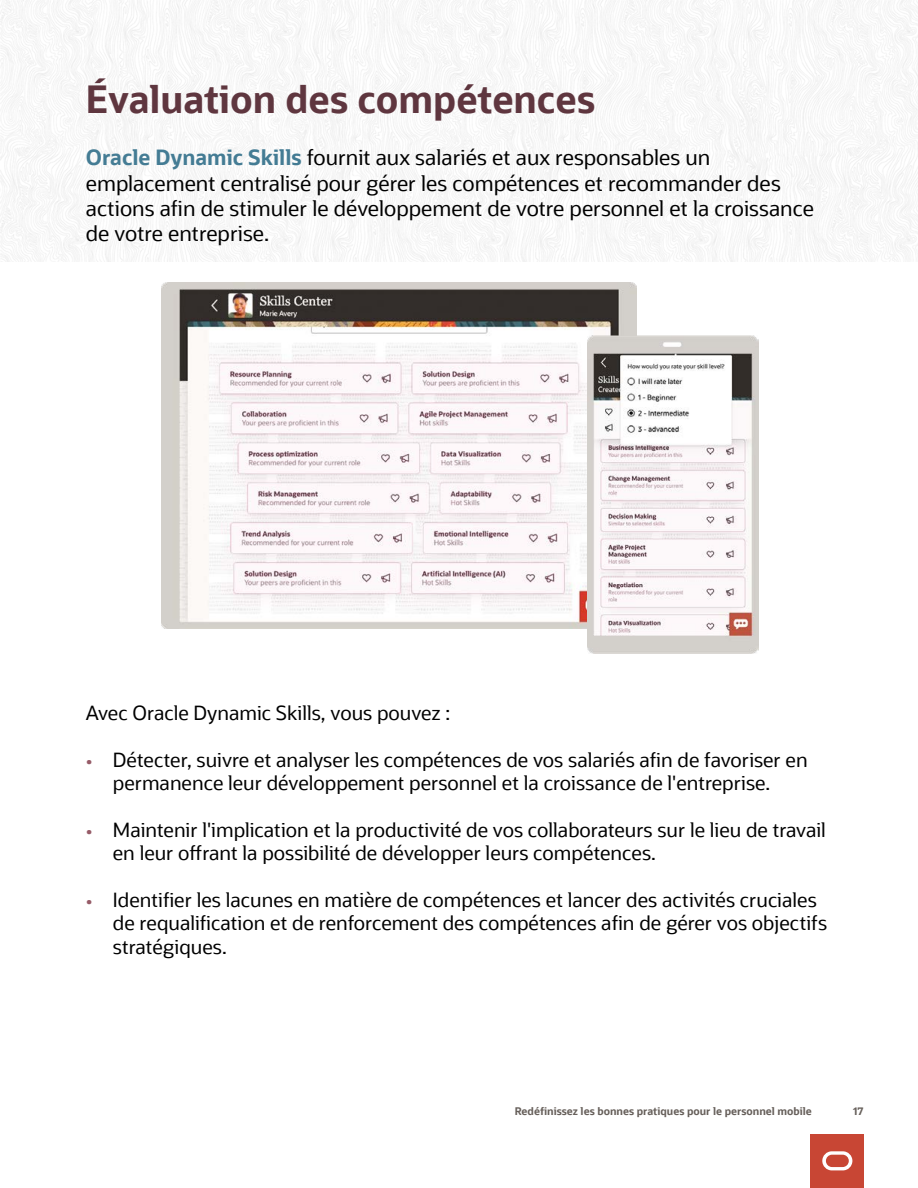
<style>
.page{position:relative;width:918px;height:1188px;background:#fff}
.page>*{position:absolute;margin:0;border:0;box-sizing:border-box;transform-origin:0 0}
.t1{font:700 37.5px "Oracle Sans";color:#5f363f}
.t2{font:21px/25.2px "Oracle Sans";color:#000}
.t3{font:19.5px/23.4px "Oracle Sans";color:#000}
.t4{font:700 10.5px "Oracle Sans";color:#67605b}
.s1{font-weight:700;color:#447c94}
.s2{color:#965c68}
</style>
<div class="page">
<img style="left:162px;top:282px;width:474px;height:346px">
<img style="left:587px;top:336px;width:172px;height:317px">
<div style="left:810px;top:1134px;width:54px;height:54px;background:#c84634"></div>
<svg style="left:822px;top:1151px;width:30px;height:19px"></svg>
<p class="t1" style="left:86px;top:76px;width:511px">Évaluation des compétences</p>
<p class="t2" style="left:86px;top:145px;width:730px"><span class="s1">Oracle Dynamic Skills</span> fournit aux salariés et aux responsables un emplacement centralisé pour gérer les compétences et recommander des actions afin de stimuler le développement de votre personnel et la croissance de votre entreprise.</p>
<p class="t3" style="left:86px;top:701px;width:366px">Avec Oracle Dynamic Skills, vous pouvez :</p>
<p class="t3" style="left:86px;top:748px;width:723px;text-align:center"><span class="s2">•</span> Détecter, suivre et analyser les compétences de vos salariés afin de favoriser en permanence leur développement personnel et la croissance de l'entreprise.</p>
<p class="t3" style="left:113px;top:818px;width:714px;text-indent:-27px"><span class="s2">•</span> Maintenir l'implication et la productivité de vos collaborateurs sur le lieu de travail en leur offrant la possibilité de développer leurs compétences.</p>
<p class="t3" style="left:113px;top:888px;width:716px;text-indent:-27px"><span class="s2">•</span> Identifier les lacunes en matière de compétences et lancer des activités cruciales de requalification et de renforcement des compétences afin de gérer vos objectifs stratégiques.</p>
<p class="t4" style="left:515px;top:1104px;width:299px">Redéfinissez les bonnes pratiques pour le personnel mobile</p>
<p class="t4" style="left:853px;top:1104px;width:12px">17</p>
</div>
